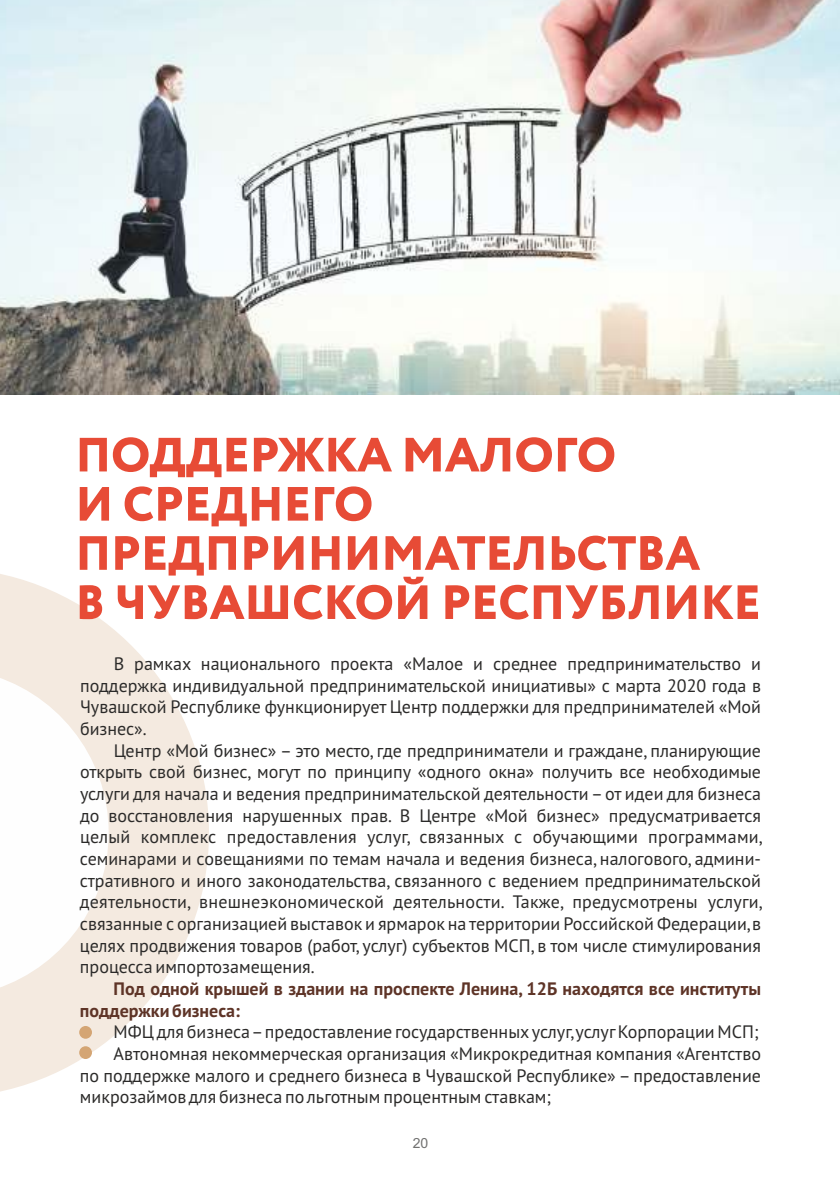
<style>
.page{position:relative;width:840px;height:1191px;background:#fff}
.page>*{position:absolute;margin:0;border:0;box-sizing:border-box;transform-origin:0 0}
.t1{font:18px/21.6px "PT Sans";color:#2b2a29;text-align:justify}
.t2{font:700 18px/21.6px "PT Sans";color:#5e3427}
.t3{font:14px "Arial";color:#727271}
</style>
<div class="page">
<svg style="left:0;top:574px;width:209px;height:518px;fill:#f4eae0"></svg>
<svg style="left:0;top:672px;width:109px;height:320px"></svg>
<img style="left:0;top:0;width:839px;height:394px">
<svg style="left:80px;top:437px;width:677px;height:182px"></svg>
<div style="left:79px;top:1026px;width:13px;height:12px;background:#d4a574;border-radius:50%"></div>
<div style="left:79px;top:1046px;width:13px;height:13px;background:#d4a574;border-radius:50%"></div>
<p class="t1" style="left:80px;top:654px;width:682px;text-indent:34px">В рамках национального проекта «Малое и среднее предпринимательство и поддержка индивидуальной предпринимательской инициативы» с марта 2020 года в Чувашской Республике функционирует Центр поддержки для предпринимателей «Мой бизнес».</p>
<p class="t1" style="left:80px;top:741px;width:683px;text-indent:34px">Центр «Мой бизнес» – это место, где предприниматели и граждане, планирующие открыть свой бизнес, могут по принципу «одного окна» получить все необходимые услуги для начала и ведения предпринимательской деятельности –от идеи для бизнеса до восстановления нарушенных прав. В Центре «Мой бизнес» предусматривается целый комплекс предоставления услуг, связанных с обучающими программами, семинарами и совещаниями по темам начала и ведения бизнеса, налогового, админи&shy;стративного и иного законодательства, связанного с ведением предпринимательской деятельности, внешнеэкономической деятельности. Также, предусмотрены услуги, связанные с организацией выставок и ярмарок на территории Российской Федерации,в целях продвижения товаров (работ, услуг) субъектов МСП, в том числе стимулирования процесса импортозамещения.</p>
<p class="t2" style="left:80px;top:979px;width:682px;text-indent:34px">Под одной крышей в здании на проспекте Ленина, 12Б находятся все институты поддержки бизнеса:</p>
<p class="t1" style="left:113px;top:1023px;width:646px">МФЦ для бизнеса –предоставление государственных услуг,услугКорпорации МСП;</p>
<p class="t1" style="left:113px;top:1044px;width:648px">Автономная некоммерческая организация «Микрокредитная компания «Агентство</p>
<p class="t1" style="left:80px;top:1066px;width:682px">по поддержке малого и среднего бизнеса в Чувашской Республике» – предоставление</p>
<p class="t1" style="left:80px;top:1088px;width:472px">микрозаймов для бизнеса по льготным процентным ставкам;</p>
<p class="t3" style="left:412px;top:1138px;width:17px">20</p>
</div>
